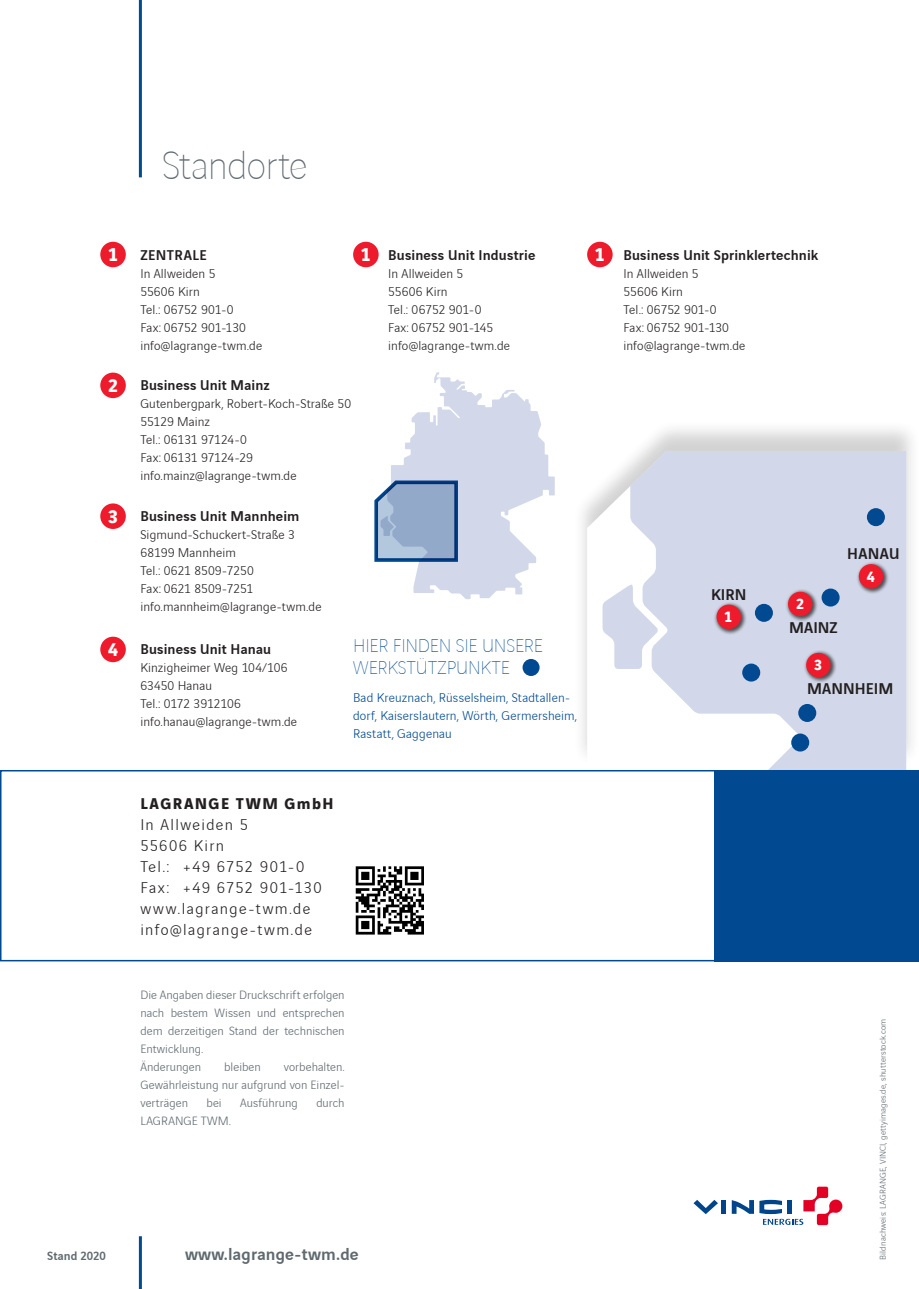
<style>
.page{position:relative;width:919px;height:1289px;background:#fff}
.page>*{position:absolute;margin:0;border:0;box-sizing:border-box;transform-origin:0 0}
.t1{font:200 42px "Vinci Sans";letter-spacing:-.015em;color:#5f696f}
.t2{font:200 19.5px/22.5px "Vinci Sans";letter-spacing:-.01em;color:#014990}
.t3{font:700 19.5px "Vinci Sans";color:#fff}
.t4{font:500 18px "Vinci Sans";letter-spacing:.01em;color:#5f696f}
.t5{font:300 16.5px/21px "Vinci Sans";letter-spacing:.085em;color:#231f20}
.t6{font:500 16.5px "Vinci Sans";letter-spacing:.005em;color:#231f20}
.t7{font:700 16.5px "Vinci Sans";letter-spacing:.095em;color:#231f20}
.t8{font:700 15.75px "Vinci Sans";color:#fff}
.t9{font:500 15px "Vinci Sans";letter-spacing:.01em;color:#231f20}
.t10{font:300 13.5px/18px "Vinci Sans";letter-spacing:.01em;color:#231f20}
.t11{font:300 13.5px/18px "Vinci Sans";letter-spacing:.015em;color:#014990}
.t12{font:300 12.75px/18px "Vinci Sans";letter-spacing:.005em;color:#5f696f}
.t13{font:500 12.75px "Vinci Sans";letter-spacing:.005em;color:#5f696f}
.t14{font:300 9px "Vinci Sans";letter-spacing:.015em;color:#5f696f}
.s1{font-weight:700;font-size:19.5px;color:#fff}
</style>
<div class="page">
<svg style="left:374px;top:372px;width:180px;height:227px"></svg>
<div style="left:572px;top:419px;width:346px;height:348px;background:#231f20;opacity:.2"></div>
<svg style="left:587px;top:451px;width:43px;height:316px"></svg>
<svg style="left:630px;top:451px;width:276px;height:319px;fill:#d2d8e9"></svg>
<svg style="left:602px;top:584px;width:56px;height:85px"></svg>
<div style="left:713px;top:601px;width:34px;height:34px;background:#231f20;opacity:.75"></div>
<div style="left:716px;top:604px;width:25px;height:25px;background:#ee1b2c;border-radius:50%"></div>
<div style="left:784px;top:588px;width:34px;height:34px;background:#231f20;opacity:.75"></div>
<div style="left:788px;top:591px;width:24px;height:25px;background:#ee1b2c;border-radius:50%"></div>
<div style="left:802px;top:650px;width:34px;height:33px;background:#231f20;opacity:.75"></div>
<div style="left:806px;top:653px;width:24px;height:24px;background:#ee1b2c;border-radius:50%"></div>
<div style="left:855px;top:561px;width:34px;height:34px;background:#231f20;opacity:.75"></div>
<div style="left:858px;top:564px;width:25px;height:24px;background:#ee1b2c;border-radius:50%"></div>
<div style="left:821px;top:588px;width:18px;height:18px;background:#014990;border-radius:50%"></div>
<div style="left:866px;top:508px;width:18px;height:18px;background:#014990;border-radius:50%"></div>
<div style="left:742px;top:663px;width:18px;height:18px;background:#014990;border-radius:50%"></div>
<div style="left:798px;top:704px;width:18px;height:18px;background:#014990;border-radius:50%"></div>
<div style="left:791px;top:733px;width:18px;height:18px;background:#014990;border-radius:50%"></div>
<div style="left:754px;top:604px;width:18px;height:18px;background:#014990;border-radius:50%"></div>
<div style="left:0;top:770px;width:918px;height:191px;border:2px solid #014990"></div>
<div style="left:714px;top:770px;width:204px;height:191px;background:#014990"></div>
<svg style="left:355px;top:866px;width:69px;height:69px"></svg>
<svg style="left:356px;top:866px;width:68px;height:68px"></svg>
<div style="left:522px;top:659px;width:17px;height:17px;background:#014990;border-radius:50%"></div>
<div style="left:100px;top:242px;width:26px;height:25px;background:#ee1b2c;border-radius:50%"></div>
<div style="left:100px;top:372px;width:26px;height:26px;background:#ee1b2c;border-radius:50%"></div>
<div style="left:100px;top:503px;width:26px;height:26px;background:#ee1b2c;border-radius:50%"></div>
<div style="left:100px;top:636px;width:26px;height:26px;background:#ee1b2c;border-radius:50%"></div>
<div style="left:353px;top:242px;width:25px;height:25px;background:#ee1b2c;border-radius:50%"></div>
<div style="left:587px;top:242px;width:25px;height:25px;background:#ee1b2c;border-radius:50%"></div>
<hr style="left:139px;top:1236px;width:3px;height:52px;background:#014990">
<div style="left:721px;top:1199px;width:5px;height:14px;background:#004489"></div>
<svg style="left:693px;top:1200px;width:25px;height:14px"></svg>
<svg style="left:731px;top:1186px;width:111px;height:38px"></svg>
<hr style="left:139px;top:0;width:3px;height:177px;background:#014990">
<h1 class="t1" style="left:162px;top:136px;width:147px">Standorte</h1>
<p class="t9" style="left:108px;top:243px;width:100px"><span class="s1">1</span> ZENTRALE</p>
<p class="t10" style="left:140px;top:263px;width:123px">In Allweiden 5<br>55606 Kirn<br>Tel.: 06752 901-0<br>Fax: 06752 901-130 info@lagrange-twm.de</p>
<h2 class="t3" style="left:361px;top:239px;width:11px">1</h2>
<h2 class="t3" style="left:595px;top:239px;width:11px">1</h2>
<p class="t9" style="left:388px;top:243px;width:149px">Business Unit Industrie</p>
<p class="t10" style="left:388px;top:263px;width:123px">In Allweiden 5<br>55606 Kirn<br>Tel.: 06752 901-0<br>Fax: 06752 901-145 info@lagrange-twm.de</p>
<p class="t9" style="left:108px;top:374px;width:163px"><span class="s1">2</span> Business Unit Mainz</p>
<p class="t10" style="left:140px;top:394px;width:212px">Gutenbergpark, Robert-Koch-Straße 50<br>55129 Mainz<br>Tel.: 06131 97124-0<br>Fax: 06131 97124-29 info.mainz@lagrange-twm.de</p>
<p class="t9" style="left:108px;top:504px;width:193px"><span class="s1">3</span> Business Unit Mannheim</p>
<p class="t10" style="left:140px;top:524px;width:183px">Sigmund-Schuckert-Straße 3<br>68199 Mannheim<br>Tel.: 0621 8509-7250<br>Fax: 0621 8509-7251 info.mannheim@lagrange-twm.de</p>
<p class="t9" style="left:108px;top:638px;width:164px"><span class="s1">4</span> Business Unit Hanau</p>
<p class="t10" style="left:140px;top:658px;width:158px">Kinzigheimer Weg 104/106<br>63450 Hanau<br>Tel.: 0172 3912106 info.hanau@lagrange-twm.de</p>
<h2 class="t2" style="left:353px;top:632px;width:191px">HIER FINDEN SIE UNSERE<br>WERKSTÜTZPUNKTE</h2>
<p class="t11" style="left:353px;top:687px;width:225px">Bad Kreuznach, Rüsselsheim, Stadtallen&shy;dorf, Kaiserslautern, Wörth, Germersheim,<br>Rastatt, Gaggenau</p>
<p class="t9" style="left:623px;top:243px;width:196px">Business Unit Sprinklertechnik</p>
<p class="t10" style="left:623px;top:263px;width:123px">In Allweiden 5<br>55606 Kirn<br>Tel.: 06752 901-0<br>Fax: 06752 901-130 info@lagrange-twm.de</p>
<p class="t6" style="left:711px;top:581px;width:37px">KIRN</p>
<p class="t8" style="left:724px;top:604px;width:9px">1</p>
<p class="t8" style="left:796px;top:591px;width:9px">2</p>
<p class="t6" style="left:789px;top:614px;width:50px">MAINZ</p>
<p class="t8" style="left:814px;top:652px;width:9px">3</p>
<p class="t6" style="left:847px;top:541px;width:54px">HANAU</p>
<p class="t8" style="left:866px;top:564px;width:9px">4</p>
<p class="t6" style="left:807px;top:676px;width:88px">MANNHEIM</p>
<p class="t7" style="left:140px;top:790px;width:195px">LAGRANGE TWM GmbH</p>
<p class="t5" style="left:140px;top:812px;width:183px">In Allweiden 5<br>55606 Kirn<br>Tel.: +49 6752 901-0<br>Fax: +49 6752 901-130 www.lagrange-twm.de info@lagrange-twm.de</p>
<p class="t12" style="left:140px;top:984px;width:206px">Die Angaben dieser Druckschrift erfolgen nach bestem Wissen und entsprechen dem derzeitigen Stand der technischen<br>Entwicklung.<br>Änderungen</p>
<p class="t12" style="left:140px;top:1056px;width:206px;text-align:justify;text-indent:143px">vorbehalten.<br>Gewährleistung nur aufgrund von Einzel&shy;verträgen</p>
<p class="t12" style="left:224px;top:1056px;width:38px">bleiben</p>
<p class="t12" style="left:206px;top:1092px;width:17px">bei</p>
<p class="t12" style="left:240px;top:1092px;width:59px">Ausführung</p>
<p class="t12" style="left:316px;top:1092px;width:30px">durch</p>
<p class="t12" style="left:140px;top:1110px;width:92px">LAGRANGE TWM.</p>
<p class="t13" style="left:47px;top:1245px;width:60px">Stand 2020</p>
<h3 class="t4" style="left:185px;top:1240px;width:175px">www.lagrange-twm.de</h3>
<p class="t14" style="left:876px;top:1259px;width:242px;rotate:-90deg">Bildnachweis: LAGRANGE, VINCI, gettyimages.de, shutterstock.com</p>
</div>
